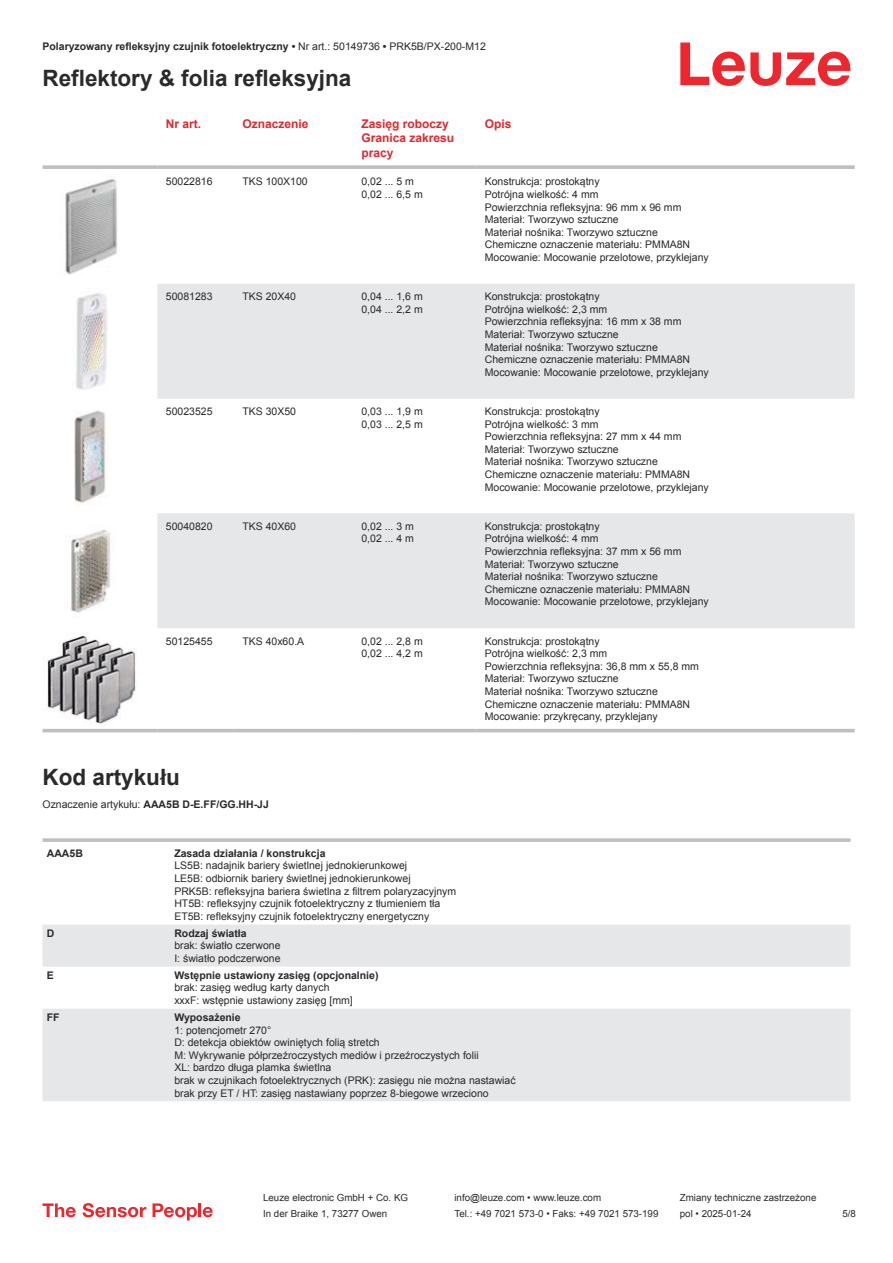
<style>
.page{position:relative;width:893px;height:1263px;background:#fff}
.page>*{position:absolute;margin:0;border:0;box-sizing:border-box;transform-origin:0 0}
.t1{font:700 22.5px "Arial";color:#2b292a}
.t2{font:700 12px/14.4px "Arial";color:#db2a30}
.t3{font:10.5px/12.6px "Arial";color:#2b292a}
.t4{font:700 10.5px "Arial";color:#2b292a}
.t5{font:9.75px "Arial";color:#2b292a}
.s1{font-weight:400}
</style>
<div class="page">
<svg style="left:680px;top:43px;width:170px;height:43px"></svg>
<svg style="left:157px;top:284px;width:698px;height:344px;fill:#e6e7e9"></svg>
<svg style="left:43px;top:165px;width:114px;height:4px"></svg>
<svg style="left:157px;top:165px;width:77px;height:4px"></svg>
<svg style="left:234px;top:165px;width:119px;height:4px"></svg>
<svg style="left:353px;top:165px;width:123px;height:4px"></svg>
<svg style="left:476px;top:165px;width:379px;height:4px;background:#c3c5c7"></svg>
<hr style="left:43px;top:729px;width:114px;height:3px;background:#bdbfc1">
<hr style="left:157px;top:729px;width:77px;height:3px;background:#bdbfc1">
<hr style="left:234px;top:729px;width:119px;height:3px;background:#bdbfc1">
<hr style="left:353px;top:729px;width:123px;height:3px;background:#bdbfc1">
<hr style="left:476px;top:729px;width:379px;height:3px;background:#bdbfc1">
<img style="left:65px;top:179px;width:53px;height:96px">
<img style="left:73px;top:293px;width:34px;height:97px">
<img style="left:74px;top:410px;width:34px;height:93px">
<img style="left:70px;top:529px;width:41px;height:84px">
<img style="left:47px;top:633px;width:90px;height:92px">
<svg style="left:43px;top:924px;width:807px;height:177px;fill:#e6e7e9"></svg>
<svg style="left:43px;top:838px;width:127px;height:4px"></svg>
<svg style="left:170px;top:838px;width:680px;height:4px;background:#c3c5c7"></svg>
<svg style="left:43px;top:1203px;width:33px;height:14px"></svg>
<svg style="left:83px;top:1203px;width:63px;height:14px"></svg>
<svg style="left:153px;top:1203px;width:44px;height:17px"></svg>
<hr style="left:198px;top:1203px;width:3px;height:14px;background:#ed272d">
<svg style="left:203px;top:1207px;width:10px;height:10px"></svg>
<p class="t4" style="left:43px;top:43px;width:445px">Polaryzowany refleksyjny czujnik fotoelektryczny • <span class="s1">Nr art.: 50149736</span> • <span class="s1">PRK5B/PX-200-M12</span></p>
<h1 class="t1" style="left:43px;top:70px;width:310px">Reflektory &amp; folia refleksyjna</h1>
<p class="t2" style="left:166px;top:116px;width:37px">Nr art.</p>
<p class="t2" style="left:242px;top:117px;width:68px">Oznaczenie</p>
<p class="t2" style="left:361px;top:116px;width:94px">Zasięg roboczy<br>Granica zakresu pracy</p>
<p class="t2" style="left:485px;top:117px;width:28px">Opis</p>
<p class="t3" style="left:166px;top:176px;width:48px">50022816</p>
<p class="t3" style="left:242px;top:175px;width:67px">TKS 100X100</p>
<p class="t3" style="left:361px;top:176px;width:63px">0,02 ... 5 m<br>0,02 ... 6,5 m</p>
<p class="t3" style="left:485px;top:175px;width:226px">Konstrukcja: prostokątny<br>Potrójna wielkość: 4 mm<br>Powierzchnia refleksyjna: 96 mm x 96 mm Materiał: Tworzywo sztuczne<br>Materiał nośnika: Tworzywo sztuczne Chemiczne oznaczenie materiału: PMMA8N Mocowanie: Mocowanie przelotowe, przyklejany</p>
<p class="t3" style="left:166px;top:291px;width:48px">50081283</p>
<p class="t3" style="left:242px;top:290px;width:55px">TKS 20X40</p>
<p class="t3" style="left:361px;top:291px;width:63px">0,04 ... 1,6 m<br>0,04 ... 2,2 m</p>
<p class="t3" style="left:485px;top:290px;width:226px">Konstrukcja: prostokątny<br>Potrójna wielkość: 2,3 mm<br>Powierzchnia refleksyjna: 16 mm x 38 mm Materiał: Tworzywo sztuczne<br>Materiał nośnika: Tworzywo sztuczne Chemiczne oznaczenie materiału: PMMA8N Mocowanie: Mocowanie przelotowe, przyklejany</p>
<p class="t3" style="left:166px;top:406px;width:48px">50023525</p>
<p class="t3" style="left:242px;top:405px;width:55px">TKS 30X50</p>
<p class="t3" style="left:361px;top:406px;width:63px">0,03 ... 1,9 m<br>0,03 ... 2,5 m</p>
<p class="t3" style="left:485px;top:405px;width:226px">Konstrukcja: prostokątny<br>Potrójna wielkość: 3 mm<br>Powierzchnia refleksyjna: 27 mm x 44 mm Materiał: Tworzywo sztuczne<br>Materiał nośnika: Tworzywo sztuczne Chemiczne oznaczenie materiału: PMMA8N Mocowanie: Mocowanie przelotowe, przyklejany</p>
<p class="t3" style="left:166px;top:521px;width:48px">50040820</p>
<p class="t3" style="left:242px;top:520px;width:55px">TKS 40X60</p>
<p class="t3" style="left:361px;top:521px;width:54px">0,02 ... 3 m<br>0,02 ... 4 m</p>
<p class="t3" style="left:485px;top:520px;width:226px">Konstrukcja: prostokątny<br>Potrójna wielkość: 4 mm<br>Powierzchnia refleksyjna: 37 mm x 56 mm Materiał: Tworzywo sztuczne<br>Materiał nośnika: Tworzywo sztuczne Chemiczne oznaczenie materiału: PMMA8N Mocowanie: Mocowanie przelotowe, przyklejany</p>
<p class="t3" style="left:166px;top:636px;width:48px">50125455</p>
<p class="t3" style="left:242px;top:635px;width:63px">TKS 40x60.A</p>
<p class="t3" style="left:361px;top:636px;width:63px">0,02 ... 2,8 m<br>0,02 ... 4,2 m</p>
<p class="t3" style="left:485px;top:635px;width:216px">Konstrukcja: prostokątny<br>Potrójna wielkość: 2,3 mm<br>Powierzchnia refleksyjna: 36,8 mm x 55,8 mm Materiał: Tworzywo sztuczne<br>Materiał nośnika: Tworzywo sztuczne Chemiczne oznaczenie materiału: PMMA8N Mocowanie: przykręcany, przyklejany</p>
<h1 class="t1" style="left:43px;top:761px;width:139px">Kod artykułu</h1>
<p class="t4" style="left:43px;top:797px;width:228px"><span class="s1">Oznaczenie artykułu:</span> AAA5B D-E.FF/GG.HH-JJ</p>
<p class="t4" style="left:47px;top:849px;width:38px">AAA5B</p>
<p class="t4" style="left:174px;top:846px;width:153px">Zasada działania / konstrukcja</p>
<p class="t3" style="left:174px;top:859px;width:283px">LS5B: nadajnik bariery świetlnej jednokierunkowej<br>LE5B: odbiornik bariery świetlnej jednokierunkowej<br>PRK5B: refleksyjna bariera świetlna z filtrem polaryzacyjnym HT5B: refleksyjny czujnik fotoelektryczny z tłumieniem tła ET5B: refleksyjny czujnik fotoelektryczny energetyczny</p>
<p class="t4" style="left:47px;top:929px;width:9px">D</p>
<p class="t4" style="left:174px;top:926px;width:74px">Rodzaj światła</p>
<p class="t3" style="left:174px;top:939px;width:108px">brak: światło czerwone<br>I: światło podczerwone</p>
<p class="t4" style="left:47px;top:971px;width:9px">E</p>
<p class="t4" style="left:174px;top:968px;width:206px">Wstępnie ustawiony zasięg (opcjonalnie)</p>
<p class="t3" style="left:174px;top:981px;width:180px">brak: zasięg według karty danych xxxF: wstępnie ustawiony zasięg [mm]</p>
<p class="t4" style="left:47px;top:1013px;width:14px">FF</p>
<p class="t4" style="left:174px;top:1010px;width:68px">Wyposażenie</p>
<p class="t3" style="left:174px;top:1023px;width:343px">1: potencjometr 270°<br>D: detekcja obiektów owiniętych folią stretch<br>M: Wykrywanie półprzeźroczystych mediów i przeźroczystych folii<br>XL: bardzo długa plamka świetlna<br>brak w czujnikach fotoelektrycznych (PRK): zasięgu nie można nastawiać brak przy ET / HT: zasięg nastawiany poprzez 8-biegowe wrzeciono</p>
<p class="t5" style="left:263px;top:1191px;width:146px">Leuze electronic GmbH + Co. KG</p>
<p class="t5" style="left:454px;top:1191px;width:148px">info@leuze.com • www.leuze.com</p>
<p class="t5" style="left:680px;top:1191px;width:138px">Zmiany techniczne zastrzeżone</p>
<p class="t5" style="left:263px;top:1210px;width:126px">In der Braike 1, 73277 Owen</p>
<p class="t5" style="left:454px;top:1207px;width:205px">Tel.: +49 7021 573-0 • Faks: +49 7021 573-199</p>
<p class="t5" style="left:680px;top:1207px;width:73px">pol • 2025-01-24</p>
<p class="t5" style="left:842px;top:1210px;width:15px">5 /8</p>
</div>
